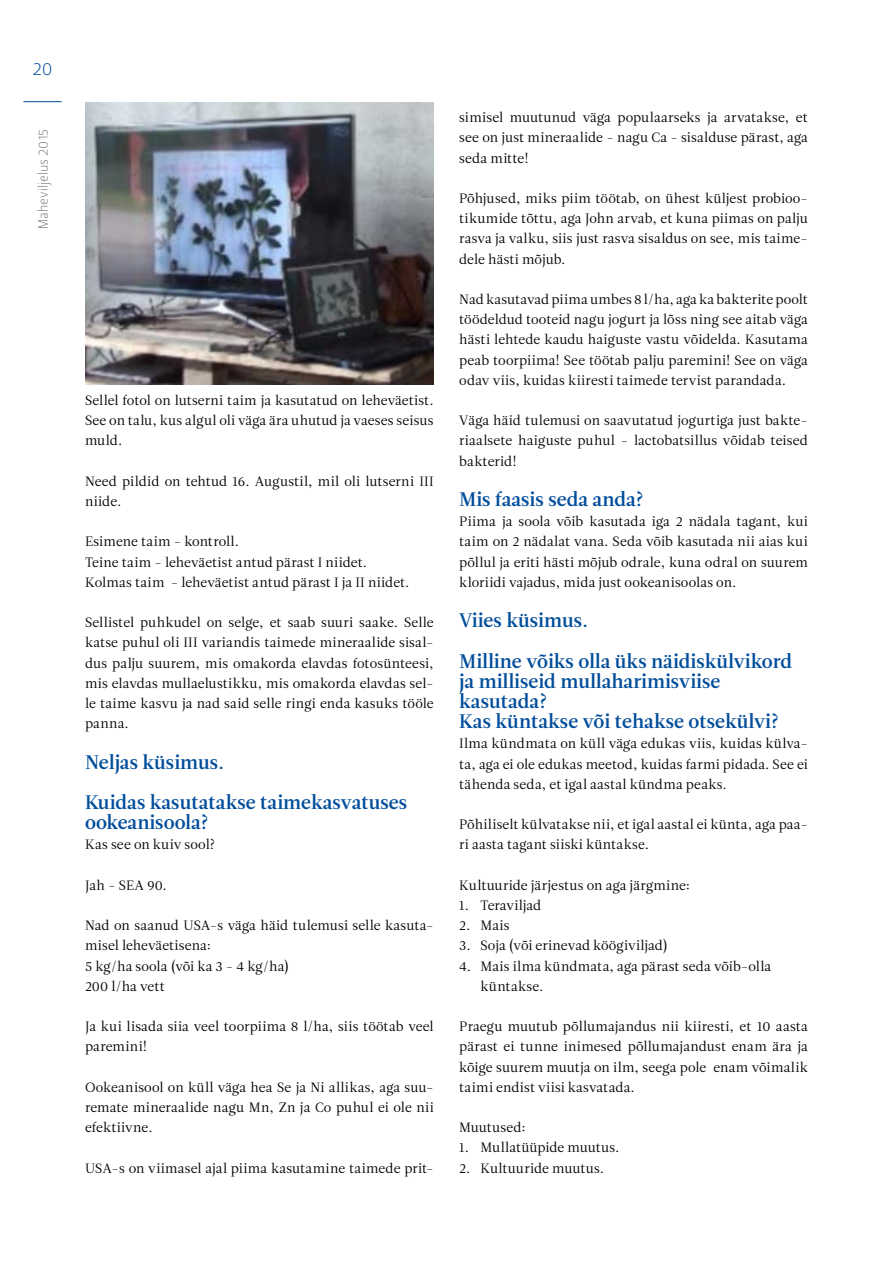
<style>
.page{position:relative;width:893px;height:1263px;background:#fff}
.page>*{position:absolute;margin:0;border:0;box-sizing:border-box;transform-origin:0 0}
.t1{font:19.5px/40.3px "Leitura Roman 3";color:#004d9b}
.t2{font:18px "Leitura Sans Grot 1";color:#004d9b}
.t3{font:13.5px/20.2px "Leitura Roman 1";letter-spacing:.015em;color:#000;text-align:justify}
.t4{font:13.5px "Leitura Roman 1";letter-spacing:-.005em;color:#000}
.t5{font:13.5px "Leitura Sans Grot 1";color:#7b7c7e}
</style>
<div class="page">
<hr style="left:23px;top:101px;width:39px;height:1px;background:#004d9b">
<img style="left:85px;top:102px;width:349px;height:282px">
<h2 class="t2" style="left:32px;top:58px;width:22px">20</h2>
<p class="t5" style="left:35px;top:229px;width:102px;rotate:-90deg">Maheviljelus 2015</p>
<p class="t3" style="left:85px;top:390px;width:350px">Sellel fotol on lutserni taim ja kasutatud on leheväetist.<br>See on talu, kus algul oli väga ära uhutud ja vaeses seisus muld.</p>
<p class="t3" style="left:85px;top:471px;width:350px">Need pildid on tehtud 16. Augustil, mil oli lutserni III niide.</p>
<p class="t3" style="left:85px;top:532px;width:326px;text-align:left">Esimene taim - kontroll.<br>Teine taim - leheväetist antud pärast I niidet.<br>Kolmas taim - leheväetist antud pärast I ja II niidet.</p>
<p class="t3" style="left:85px;top:613px;width:350px">Sellistel puhkudel on selge, et saab suuri saake. Selle katse puhul oli III variandis taimede mineraalide sisal&shy;dus palju suurem, mis omakorda elavdas fotosünteesi, mis elavdas mullaelustikku, mis omakorda elavdas sel&shy;le taime kasvu ja nad said selle ringi enda kasuks tööle panna.</p>
<h1 class="t1" style="left:85px;top:742px;width:324px">Neljas küsimus.<br>Kuidas kasutatakse taimekasvatuses</h1>
<h1 class="t1" style="left:85px;top:802px;width:126px">ookeanisoola?</h1>
<p class="t3" style="left:85px;top:835px;width:132px">Kas see on kuiv sool?</p>
<p class="t3" style="left:85px;top:875px;width:83px">Jah - SEA 90.</p>
<p class="t3" style="left:85px;top:916px;width:350px;text-align:left">Nad on saanud USA-s väga häid tulemusi selle kasuta&shy;misel leheväetisena:<br>5 kg/ha soola (või ka 3 - 4 kg/ha)<br>200 l/ha vett</p>
<p class="t3" style="left:85px;top:1017px;width:350px">Ja kui lisada siia veel toorpiima 8 l/ha, siis töötab veel paremini!</p>
<p class="t3" style="left:85px;top:1077px;width:350px">Ookeanisool on küll väga hea Se ja Ni allikas, aga suu&shy;remate mineraalide nagu Mn, Zn ja Co puhul ei ole nii efektiivne.</p>
<p class="t3" style="left:85px;top:1158px;width:350px">USA-s on viimasel ajal piima kasutamine taimede prit-</p>
<p class="t3" style="left:459px;top:108px;width:350px">simisel muutunud väga populaarseks ja arvatakse, et see on just mineraalide - nagu Ca - sisalduse pärast, aga seda mitte!</p>
<p class="t3" style="left:459px;top:188px;width:350px">Põhjused, miks piim töötab, on ühest küljest probioo&shy;tikumide tõttu, aga John arvab, et kuna piimas on palju rasva ja valku, siis just rasva sisaldus on see, mis taime&shy;dele hästi mõjub.</p>
<p class="t3" style="left:459px;top:289px;width:350px">Nad kasutavad piima umbes 8 l/ha, aga ka bakterite poolt töödeldud tooteid nagu jogurt ja lõss ning see aitab väga hästi lehtede kaudu haiguste vastu võidelda. Kasutama peab toorpiima! See töötab palju paremini! See on väga odav viis, kuidas kiiresti taimede tervist parandada.</p>
<p class="t3" style="left:459px;top:411px;width:350px">Väga häid tulemusi on saavutatud jogurtiga just bakte&shy;riaalsete haiguste puhul - lactobatsillus võidab teised bakterid!</p>
<h1 class="t1" style="left:459px;top:479px;width:186px">Mis faasis seda anda?</h1>
<p class="t3" style="left:459px;top:512px;width:350px">Piima ja soola võib kasutada iga 2 nädala tagant, kui taim on 2 nädalat vana. Seda võib kasutada nii aias kui põllul ja eriti hästi mõjub odrale, kuna odral on suurem kloriidi vajadus, mida just ookeanisoolas on.</p>
<h1 class="t1" style="left:459px;top:601px;width:334px">Viies küsimus.<br>Milline võiks olla üks näidiskülvikord</h1>
<h1 class="t1" style="left:459px;top:671px;width:322px;line-height:20.2px">ja milliseid mullaharimisviise kasutada?<br>Kas küntakse või tehakse otsekülvi?</h1>
<p class="t3" style="left:459px;top:734px;width:350px">Ilma kündmata on küll väga edukas viis, kuidas külva&shy;ta, aga ei ole edukas meetod, kuidas farmi pidada. See ei tähenda seda, et igal aastal kündma peaks.</p>
<p class="t3" style="left:459px;top:815px;width:350px">Põhiliselt külvatakse nii, et igal aastal ei künta, aga paa&shy;ri aasta tagant siiski küntakse.</p>
<p class="t3" style="left:459px;top:875px;width:233px">Kultuuride järjestus on aga järgmine:</p>
<p class="t4" style="left:459px;top:897px;width:84px">1. Teraviljad</p>
<p class="t3" style="left:459px;top:916px;width:52px">2. Mais</p>
<p class="t3" style="left:459px;top:936px;width:210px">3. Soja (või erinevad köögiviljad)</p>
<p class="t3" style="left:480px;top:956px;width:292px;text-indent:-21px">4. Mais ilma kündmata, aga pärast seda võib-olla küntakse.</p>
<p class="t3" style="left:459px;top:1017px;width:350px">Praegu muutub põllumajandus nii kiiresti, et 10 aasta pärast ei tunne inimesed põllumajandust enam ära ja kõige suurem muutja on ilm, seega pole enam võimalik taimi endist viisi kasvatada.</p>
<p class="t3" style="left:459px;top:1117px;width:68px">Muutused:</p>
<p class="t4" style="left:459px;top:1140px;width:162px">1. Mullatüüpide muutus.</p>
<p class="t3" style="left:459px;top:1158px;width:146px">2. Kultuuride muutus.</p>
</div>
